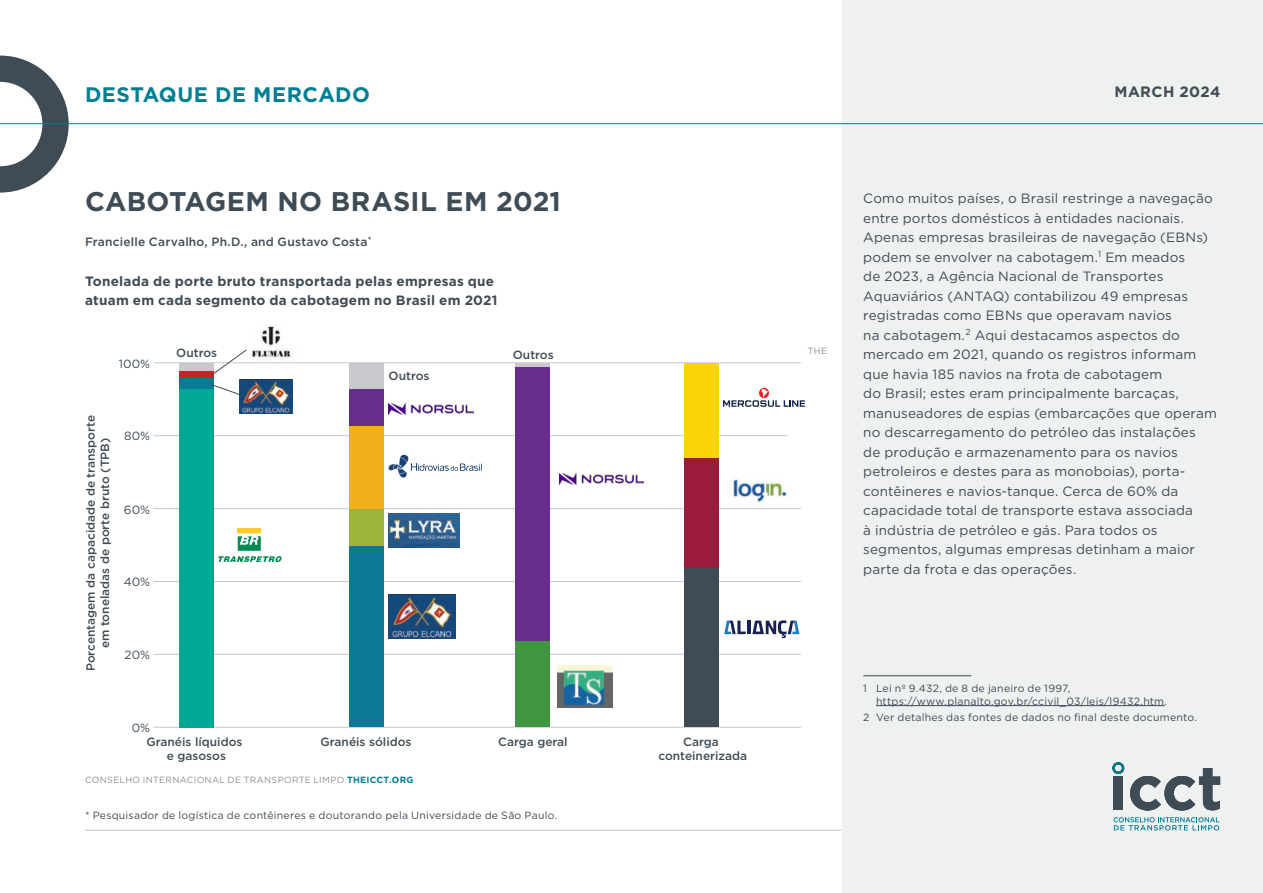
<style>
.page{position:relative;width:1263px;height:893px;background:#fff}
.page>*{position:absolute;margin:0;border:0;box-sizing:border-box;transform-origin:0 0}
.Paper_Title{font:700 27px "Gotham";letter-spacing:.01em;color:#3f4b55}
.t1{font:700 21px "Gotham";letter-spacing:.02em;color:#007e94}
.Month_Year{font:700 15px "Gotham";letter-spacing:.025em;color:#3f4b55}
.Body_Copy{font:13.5px/19.5px "Gotham";letter-spacing:.01em;color:#3f4b55}
.Figure___Table_caption{font:700 13.5px/19.5px "Gotham";letter-spacing:.015em;color:#3f4b55}
.Author{font:500 12px "Gotham";letter-spacing:.015em;color:#3f4b55}
.t2{font:500 11.85px/14.2px "Gotham";color:#414c55;text-align:center}
.t3{font:11.85px "Gotham";color:#414c55}
.Footnote{font:10.5px/12.6px "Gotham";letter-spacing:.02em;color:#3f4b55}
.credit_line{font:9px "Gotham";letter-spacing:.03em;color:#8e8f95}
.s1{font-weight:700;color:#007e94}
</style>
<div class="page">
<hr style="left:85px;top:830px;width:1135px;height:1px;background:#c9c9cd">
<svg style="left:0;top:56px;width:69px;height:137px"></svg>
<div style="left:842px;top:0;width:421px;height:893px;background:#eff0f0"></div>
<hr style="left:0;top:123px;width:1263px;height:1px;background:#007e94">
<svg style="left:1113px;top:817px;width:106px;height:13px"></svg>
<div style="left:1113px;top:777px;width:10px;height:33px;background:#3f4b55"></div>
<svg style="left:1130px;top:768px;width:90px;height:42px"></svg>
<svg style="left:1112px;top:762px;width:12px;height:12px"></svg>
<hr style="left:863px;top:675px;width:108px;height:1px;background:#3f4b55">
<hr style="left:876px;top:705px;width:289px;height:1px;background:#3f4b55">
<img style="left:252px;top:326px;width:40px;height:33px">
<hr style="left:153px;top:727px;width:648px;height:1px;background:#c9c9cd">
<hr style="left:153px;top:654px;width:648px;height:1px;background:#c9c9cd">
<hr style="left:153px;top:581px;width:648px;height:1px;background:#c9c9cd">
<hr style="left:153px;top:508px;width:648px;height:1px;background:#c9c9cd">
<hr style="left:153px;top:435px;width:634px;height:1px;background:#c9c9cd">
<hr style="left:153px;top:362px;width:648px;height:1px;background:#c9c9cd">
<div style="left:179px;top:389px;width:34px;height:338px;background:#00a796"></div>
<div style="left:349px;top:545px;width:34px;height:182px;background:#0b7994"></div>
<div style="left:516px;top:640px;width:34px;height:87px;background:#419540"></div>
<div style="left:684px;top:568px;width:34px;height:159px;background:#3f4b55"></div>
<div style="left:349px;top:509px;width:34px;height:36px;background:#9cb43a"></div>
<div style="left:516px;top:367px;width:34px;height:273px;background:#662d8b"></div>
<div style="left:684px;top:458px;width:34px;height:110px;background:#9c1b3d"></div>
<div style="left:179px;top:378px;width:34px;height:11px;background:#097a95"></div>
<hr style="left:516px;top:363px;width:34px;height:4px;background:#c9c9cd">
<div style="left:684px;top:363px;width:34px;height:95px;background:#fad506"></div>
<div style="left:349px;top:425px;width:34px;height:84px;background:#f2ae1b"></div>
<div style="left:179px;top:371px;width:34px;height:7px;background:#c5242a"></div>
<div style="left:179px;top:363px;width:34px;height:8px;background:#c9c9cd"></div>
<div style="left:349px;top:389px;width:34px;height:36px;background:#662d8b"></div>
<div style="left:349px;top:363px;width:34px;height:26px;background:#c9c9cd"></div>
<img style="left:389px;top:595px;width:66px;height:43px">
<img style="left:389px;top:514px;width:70px;height:33px">
<img style="left:557px;top:665px;width:55px;height:42px">
<img style="left:733px;top:479px;width:54px;height:24px">
<svg style="left:388px;top:455px;width:94px;height:23px"></svg>
<div style="left:238px;top:528px;width:23px;height:5px;background:#fecb2f"></div>
<svg style="left:218px;top:533px;width:64px;height:29px"></svg>
<svg style="left:211px;top:349px;width:36px;height:27px"></svg>
<svg style="left:211px;top:384px;width:28px;height:12px"></svg>
<img style="left:239px;top:379px;width:54px;height:35px">
<svg style="left:723px;top:388px;width:82px;height:19px"></svg>
<svg style="left:724px;top:620px;width:75px;height:18px"></svg>
<img style="left:389px;top:404px;width:84px;height:10px">
<img style="left:559px;top:474px;width:85px;height:10px">
<h2 class="t1" style="left:85px;top:80px;width:286px">DESTAQUE DE MERCADO</h2>
<p class="Month_Year" style="left:1114px;top:82px;width:107px">MARCH 2024</p>
<p class="Paper_Title" style="left:85px;top:184px;width:477px">CABOTAGEM NO BRASIL EM 2021</p>
<p class="Author" style="left:85px;top:234px;width:288px">Francielle Carvalho, Ph.D., and Gustavo Costa<sup>*</sup></p>
<p class="Figure___Table_caption" style="left:85px;top:271px;width:414px">Tonelada de porte bruto transportada pelas empresas que atuam em cada segmento da cabotagem no Brasil em 2021</p>
<p class="t3" style="left:119px;top:356px;width:33px">100%</p>
<p class="t2" style="left:83px;top:671px;width:258px;rotate:-90deg">Porcentagem da capacidade de transporte em toneladas de porte bruto (TPB)</p>
<p class="t3" style="left:124px;top:428px;width:27px">80%</p>
<p class="t3" style="left:124px;top:502px;width:28px">60%</p>
<p class="t3" style="left:124px;top:574px;width:28px">40%</p>
<p class="t3" style="left:125px;top:647px;width:27px">20%</p>
<p class="t2" style="left:176px;top:345px;width:42px">Outros</p>
<p class="t2" style="left:513px;top:347px;width:42px">Outros</p>
<p class="credit_line" style="left:808px;top:345px;width:21px">THE</p>
<p class="t2" style="left:389px;top:368px;width:42px">Outros</p>
<p class="t3" style="left:132px;top:720px;width:20px">0%</p>
<p class="t2" style="left:147px;top:735px;width:97px">Granéis líquidos e gasosos</p>
<p class="t2" style="left:321px;top:735px;width:92px">Granéis sólidos</p>
<p class="t2" style="left:498px;top:735px;width:71px">Carga geral</p>
<p class="t2" style="left:658px;top:735px;width:90px">Carga conteinerizada</p>
<p class="credit_line" style="left:85px;top:774px;width:330px">CONSELHO INTERNACIONAL DE TRANSPORTE LIMPO <span class="s1">THEICCT.ORG</span></p>
<p class="Footnote" style="left:85px;top:809px;width:474px">* Pesquisador de logística de contêineres e doutorando pela Universidade de São Paulo.</p>
<p class="Body_Copy" style="left:863px;top:189px;width:355px">Como muitos países, o Brasil restringe a navegação entre portos domésticos à entidades nacionais.<br>Apenas empresas brasileiras de navegação (EBNs) podem se envolver na cabotagem.<sup>1</sup> Em meados<br>de 2023, a Agência Nacional de Transportes Aquaviários (ANTAQ) contabilizou 49 empresas registradas como EBNs que operavam navios<br>na cabotagem.<sup>2</sup> Aqui destacamos aspectos do mercado em 2021, quando os registros informam que havia 185 navios na frota de cabotagem<br>do Brasil; estes eram principalmente barcaças, manuseadores de espias (embarcações que operam no descarregamento do petróleo das instalações<br>de produção e armazenamento para os navios petroleiros e destes para as monoboias), porta&shy;contêineres e navios-tanque. Cerca de 60% da capacidade total de transporte estava associada<br>à indústria de petróleo e gás. Para todos os segmentos, algumas empresas detinham a maior parte da frota e das operações.</p>
<p class="Footnote" style="left:876px;top:682px;width:293px;text-indent:-13px">1 Lei nº 9.432, de 8 de janeiro de 1997, https://www.planalto.gov.br/ccivil_03/leis/l9432.htm.</p>
<p class="Footnote" style="left:863px;top:710px;width:335px">2 Ver detalhes das fontes de dados no final deste documento.</p>
</div>
